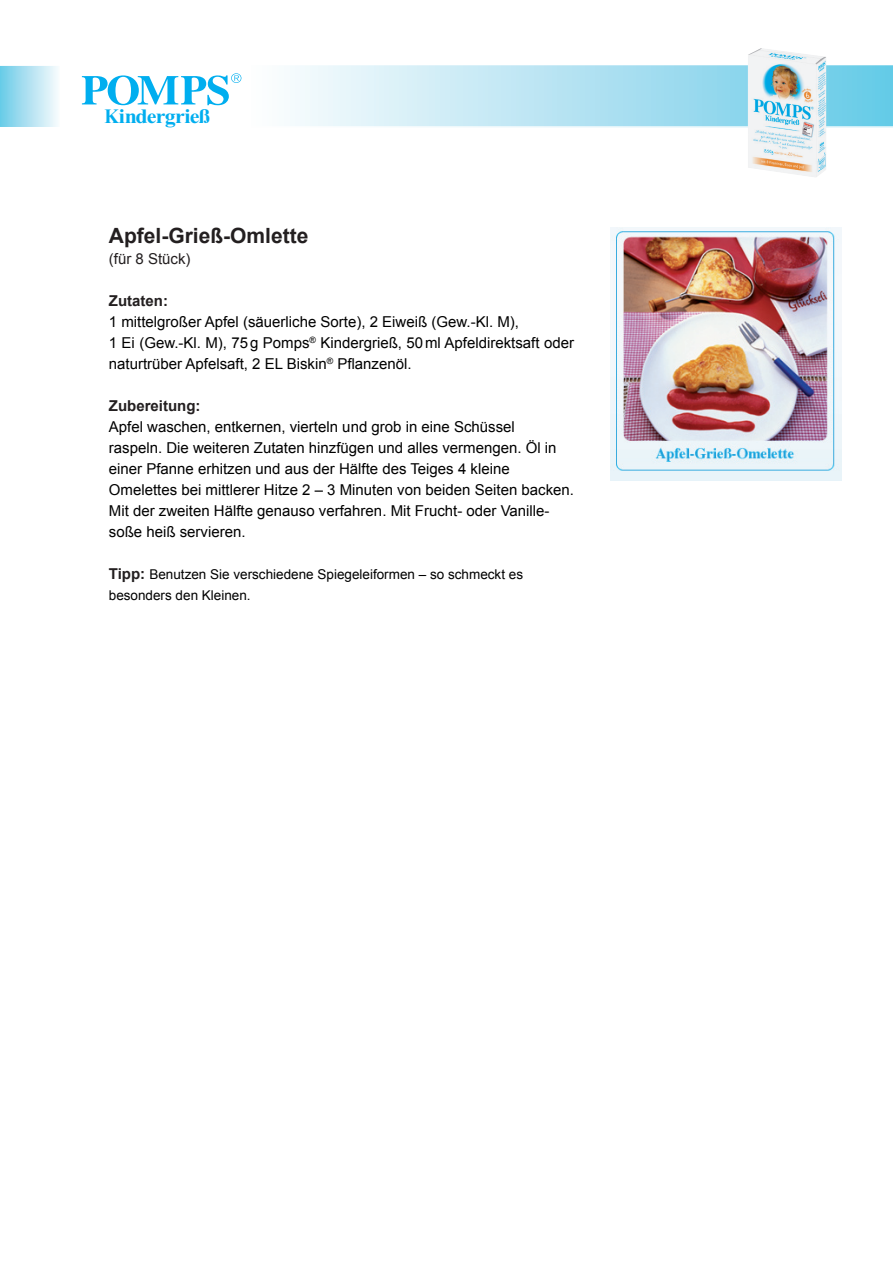
<style>
.page{position:relative;width:893px;height:1263px;background:#fff}
.page>*{position:absolute;margin:0;border:0;box-sizing:border-box;transform-origin:0 0}
.t1{font:700 21px "Arial";color:#231f20}
.t2{font:700 20.4px "Times New Roman";letter-spacing:-.025em;color:#00aeef;scale:.91 1}
.t3{font:15px/21px "Arial";color:#000}
.t4{font:700 15px "Arial";color:#231f20}
.t5{font:15px "Arial";color:#231f20}
.t6{font:13.5px/21px "Arial";color:#000}
.s1{font-weight:700;font-size:15px;color:#231f20}
</style>
<div class="page">
<img style="left:610px;top:227px;width:232px;height:254px">
<svg style="left:290px;top:65px;width:603px;height:63px;background:#b7e4f2"></svg>
<svg style="left:82px;top:73px;width:159px;height:32px"></svg>
<svg style="left:0;top:65px;width:58px;height:62px;background:#b1e2f2"></svg>
<img style="left:748px;top:48px;width:78px;height:129px">
<h2 class="t2" style="left:104px;top:104px;width:118px">Kindergrieß</h2>
<h1 class="t1" style="left:109px;top:222px;width:201px">Apfel-Grieß-Omlette</h1>
<p class="t5" style="left:109px;top:249px;width:83px">(für 8 Stück)</p>
<p class="t4" style="left:109px;top:291px;width:61px">Zutaten:</p>
<p class="t3" style="left:109px;top:311px;width:467px">1 mittelgroßer Apfel (säuerliche Sorte), 2 Eiweiß (Gew.-Kl. M),<br>1 Ei (Gew.-Kl. M), 75g Pomps<sup>®</sup> Kindergrieß, 50ml Apfeldirektsaft oder naturtrüber Apfelsaft, 2 EL Biskin<sup>®</sup> Pflanzenöl.</p>
<p class="t4" style="left:109px;top:396px;width:93px">Zubereitung:</p>
<p class="t3" style="left:109px;top:416px;width:467px">Apfel waschen, entkernen, vierteln und grob in eine Schüssel<br>raspeln. Die weiteren Zutaten hinzfügen und alles vermengen. Öl in einer Pfanne erhitzen und aus der Hälfte des Teiges 4 kleine Omelettes bei mittlerer Hitze 2 – 3 Minuten von beiden Seiten backen.<br>Mit der zweiten Hälfte genauso verfahren. Mit Frucht- oder Vanille&shy;soße heiß servieren.</p>
<p class="t6" style="left:109px;top:564px;width:416px"><span class="s1">Tipp:</span> Benutzen Sie verschiedene Spiegeleiformen – so schmeckt es besonders den Kleinen.</p>
</div>
